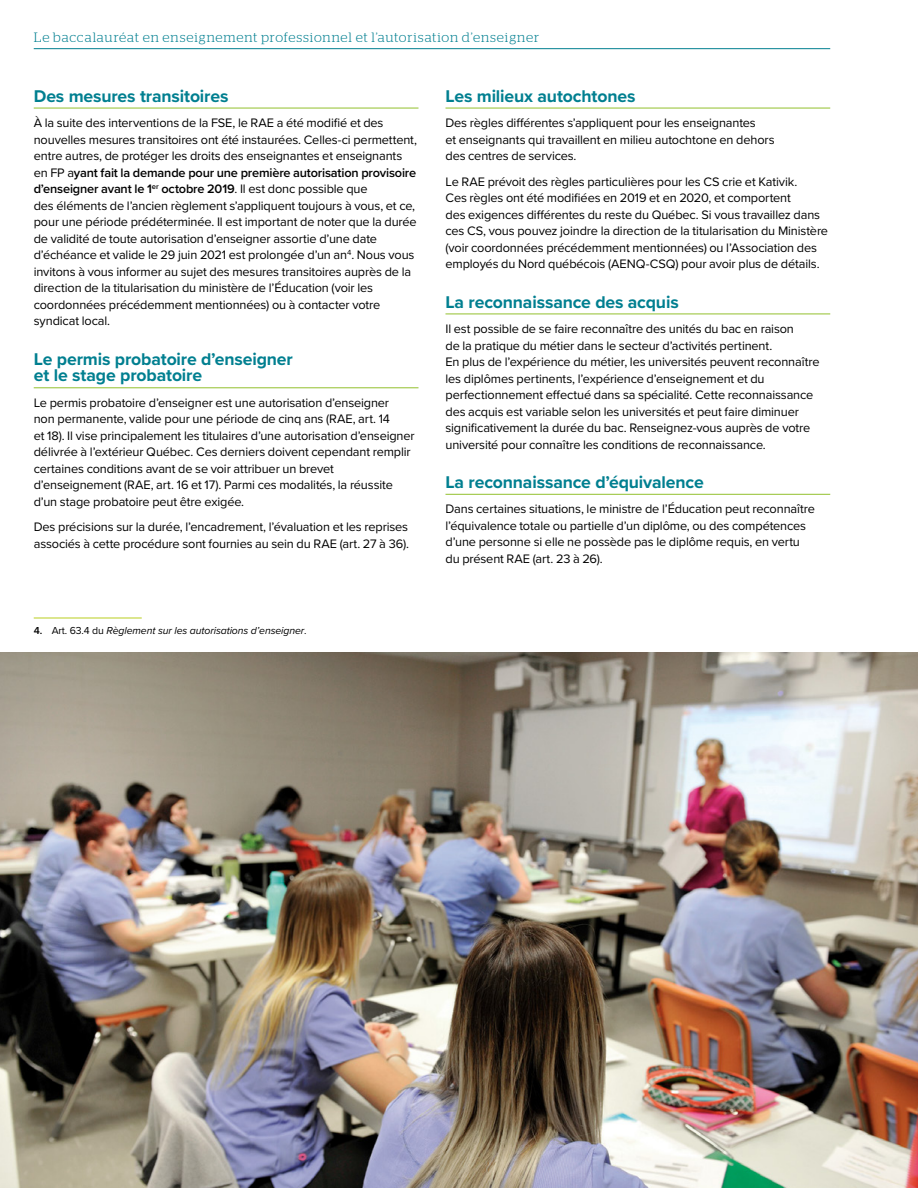
<style>
.page{position:relative;width:918px;height:1188px;background:#fff}
.page>*{position:absolute;margin:0;border:0;box-sizing:border-box;transform-origin:0 0}
.Titres_N1{font:700 17.7px/16.8px "Proxima Nova";letter-spacing:-.01em;color:#007f90}
.t1{font:300 13.5px "Stag";letter-spacing:.065em;color:#007f90}
.Texte{font:12.75px/16.5px "Proxima Nova";letter-spacing:-.01em;color:#000}
.Footnotes{font:italic 10.5px "Proxima Nova";letter-spacing:-.01em;color:#000}
.s1{font-weight:600}
.s2{font-weight:600;font-style:normal}
.s3{font-style:normal}
</style>
<div class="page">
<hr style="left:34px;top:108px;width:384px;height:1px;background:#93c02d">
<hr style="left:34px;top:387px;width:384px;height:1px;background:#93c02d">
<hr style="left:34px;top:618px;width:108px;height:1px;background:#b9ce1f">
<hr style="left:446px;top:108px;width:384px;height:1px;background:#93c02d">
<hr style="left:446px;top:314px;width:384px;height:1px;background:#93c02d">
<hr style="left:446px;top:494px;width:384px;height:1px;background:#93c02d">
<img style="left:0;top:652px;width:918px;height:536px">
<hr style="left:34px;top:48px;width:796px;height:1px;background:#007f90">
<p class="t1" style="left:34px;top:30px;width:507px">Le baccalauréat en enseignement professionnel et l’autorisation d’enseigner</p>
<p class="Titres_N1" style="left:34px;top:87px;width:196px">Des mesures transitoires</p>
<p class="Texte" style="left:34px;top:114px;width:385px">À la suite des interventions de la FSE, le RAE a été modifié et des nouvelles mesures transitoires ont été instaurées. Celles-ci permettent, entre autres, de protéger les droits des enseignantes et enseignants en FP a<span class="s1">yant fait la demande pour une première autorisation provisoire d’enseigner avant le 1</span><sup>er</sup> <span class="s1">octobre 2019</span>. Il est donc possible que<br>des éléments de l’ancien règlement s’appliquent toujours à vous, et ce, pour une période prédéterminée. Il est important de noter que la durée de validité de toute autorisation d’enseigner assortie d’une date d’échéance et valide le 29 juin 2021 est prolongée d’un an<sup>4</sup>. Nous vous invitons à vous informer au sujet des mesures transitoires auprès de la direction de la titularisation du ministère de l’Éducation (voir les coordonnées précédemment mentionnées) ou à contacter votre syndicat local.</p>
<p class="Titres_N1" style="left:34px;top:350px;width:261px">Le permis probatoire d’enseigner et le stage probatoire</p>
<p class="Texte" style="left:34px;top:394px;width:382px">Le permis probatoire d’enseigner est une autorisation d’enseigner<br>non permanente, valide pour une période de cinq ans (RAE, art. 14<br>et 18). Il vise principalement les titulaires d’une autorisation d’enseigner délivrée à l’extérieur Québec. Ces derniers doivent cependant remplir certaines conditions avant de se voir attribuer un brevet d’enseignement (RAE, art. 16 et 17). Parmi ces modalités, la réussite d’un stage probatoire peut être exigée.</p>
<p class="Texte" style="left:34px;top:518px;width:377px">Des précisions sur la durée, l’encadrement, l’évaluation et les reprises associés à cette procédure sont fournies au sein du RAE (art. 27 à 36).</p>
<p class="Footnotes" style="left:34px;top:623px;width:274px"><span class="s2">4.</span> <span class="s3">Art. 63.4 du</span> Règlement sur les autorisations d’enseigner<span class="s3">.</span></p>
<p class="Titres_N1" style="left:446px;top:87px;width:191px">Les milieux autochtones</p>
<p class="Texte" style="left:446px;top:114px;width:331px">Des règles différentes s’appliquent pour les enseignantes<br>et enseignants qui travaillent en milieu autochtone en dehors des centres de services.</p>
<p class="Texte" style="left:446px;top:173px;width:384px">Le RAE prévoit des règles particulières pour les CS crie et Kativik.<br>Ces règles ont été modifiées en 2019 et en 2020, et comportent<br>des exigences différentes du reste du Québec. Si vous travaillez dans ces CS, vous pouvez joindre la direction de la titularisation du Ministère (voir coordonnées précédemment mentionnées) ou l’Association des employés du Nord québécois (AENQ-CSQ) pour avoir plus de détails.</p>
<p class="Titres_N1" style="left:446px;top:293px;width:235px">La reconnaissance des acquis</p>
<p class="Texte" style="left:446px;top:320px;width:376px">Il est possible de se faire reconnaître des unités du bac en raison<br>de la pratique du métier dans le secteur d’activités pertinent.<br>En plus de l’expérience du métier, les universités peuvent reconnaître les diplômes pertinents, l’expérience d’enseignement et du perfectionnement effectué dans sa spécialité. Cette reconnaissance des acquis est variable selon les universités et peut faire diminuer significativement la durée du bac. Renseignez-vous auprès de votre université pour connaître les conditions de reconnaissance.</p>
<p class="Titres_N1" style="left:446px;top:473px;width:260px">La reconnaissance d’équivalence</p>
<p class="Texte" style="left:446px;top:500px;width:371px">Dans certaines situations, le ministre de l’Éducation peut reconnaître l’équivalence totale ou partielle d’un diplôme, ou des compétences d’une personne si elle ne possède pas le diplôme requis, en vertu du présent RAE (art. 23 à 26).</p>
</div>
